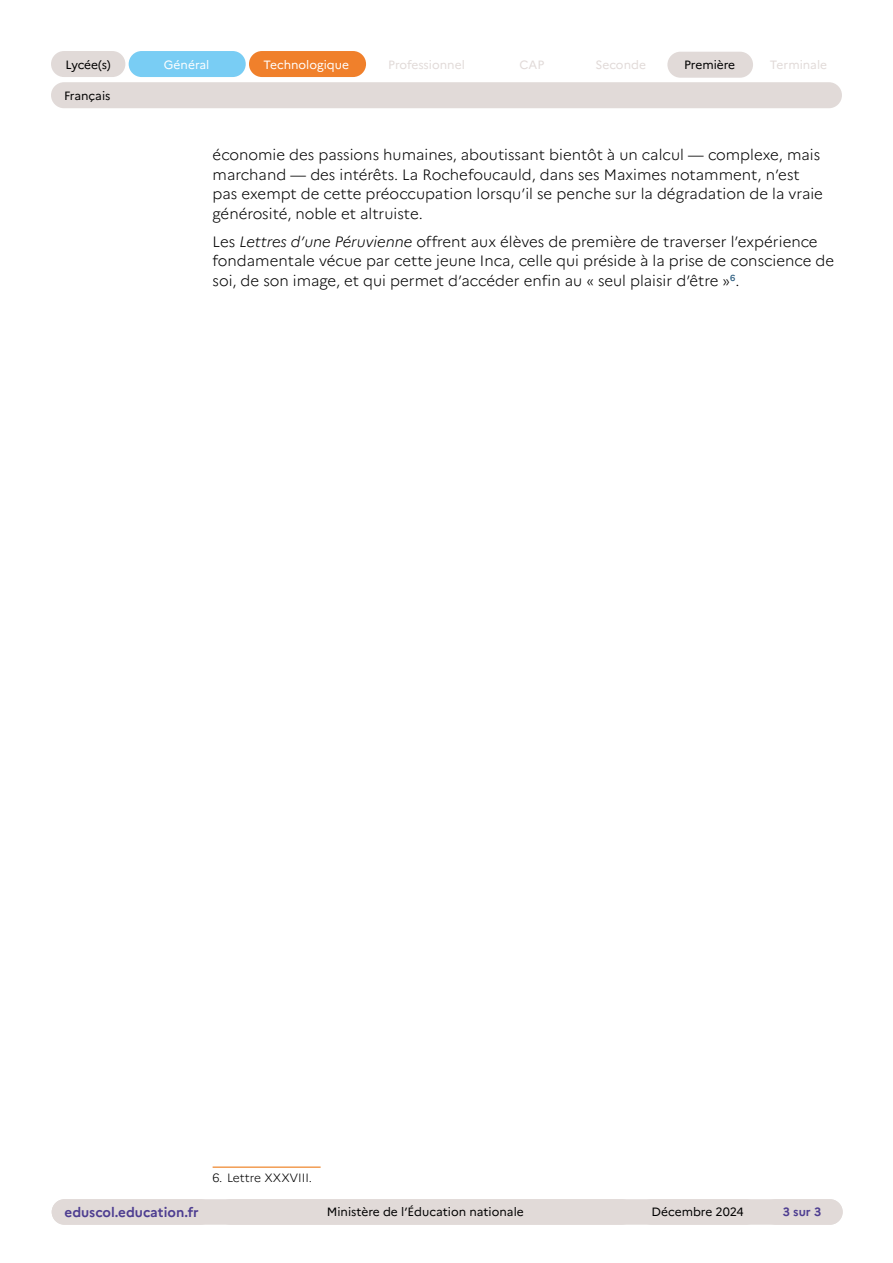
<style>
.page{position:relative;width:893px;height:1263px;background:#fff}
.page>*{position:absolute;margin:0;border:0;box-sizing:border-box;transform-origin:0 0}
.Texte_courant{font:300 15px/19.5px "Marianne";color:#000}
.t1{font:700 13.5px "Marianne";color:#4e3e91}
.t2{font:12px "Marianne";color:#000}
.t3{font:12px "Marianne";color:#e1dad8}
.t4{font:12px "Marianne";color:#fff}
._11_note_bas_de_page{font:300 12px "Marianne";color:#000}
.t5{font:700 12px "Marianne";color:#4e3e91}
.s1{font-style:italic}
</style>
<div class="page">
<div style="left:52px;top:1199px;width:791px;height:26px;background:#e1dad8;border-radius:13px"></div>
<div style="left:51px;top:51px;width:74px;height:26px;background:#e1dad8;border-radius:13px"></div>
<div style="left:129px;top:51px;width:117px;height:26px;background:#79cdf4;border-radius:13px"></div>
<div style="left:249px;top:51px;width:117px;height:26px;background:#f0802b;border-radius:13px"></div>
<div style="left:667px;top:52px;width:86px;height:26px;background:#e1dad8;border-radius:13px"></div>
<div style="left:51px;top:82px;width:791px;height:26px;background:#e1dad8;border-radius:13px"></div>
<hr style="left:213px;top:1166px;width:108px;height:2px;background:#f29c52">
<p class="t2" style="left:65px;top:57px;width:47px">Lycée(s)</p>
<p class="t4" style="left:164px;top:57px;width:47px">Général</p>
<p class="t4" style="left:263px;top:57px;width:87px">Technologique</p>
<p class="t3" style="left:388px;top:57px;width:78px">Professionnel</p>
<p class="t3" style="left:520px;top:58px;width:26px">CAP</p>
<p class="t3" style="left:596px;top:58px;width:52px">Seconde</p>
<p class="t2" style="left:684px;top:58px;width:53px">Première</p>
<p class="t3" style="left:770px;top:58px;width:59px">Terminale</p>
<p class="t2" style="left:64px;top:88px;width:48px">Français</p>
<p class="Texte_courant" style="left:213px;top:145px;width:612px">économie des passions humaines, aboutissant bientôt à un calcul — complexe, mais marchand — des intérêts. La Rochefoucauld, dans ses Maximes notamment, n’est pas exempt de cette préoccupation lorsqu’il se penche sur la dégradation de la vraie générosité, noble et altruiste.</p>
<p class="Texte_courant" style="left:213px;top:231px;width:623px">Les <span class="s1">Lettres d’une Péruvienne</span> offrent aux élèves de première de traverser l’expérience fondamentale vécue par cette jeune Inca, celle qui préside à la prise de conscience de soi, de son image, et qui permet d’accéder enfin au « seul plaisir d’être »<sup>6</sup>.</p>
<p class="_11_note_bas_de_page" style="left:213px;top:1170px;width:101px">6. Lettre XXXVIII.</p>
<p class="t1" style="left:65px;top:1204px;width:136px">eduscol.education.fr</p>
<p class="t2" style="left:327px;top:1205px;width:199px">Ministère de l’Éducation nationale</p>
<p class="t2" style="left:652px;top:1205px;width:94px">Décembre 2024</p>
<p class="t5" style="left:783px;top:1205px;width:40px">3 sur 3</p>
</div>
